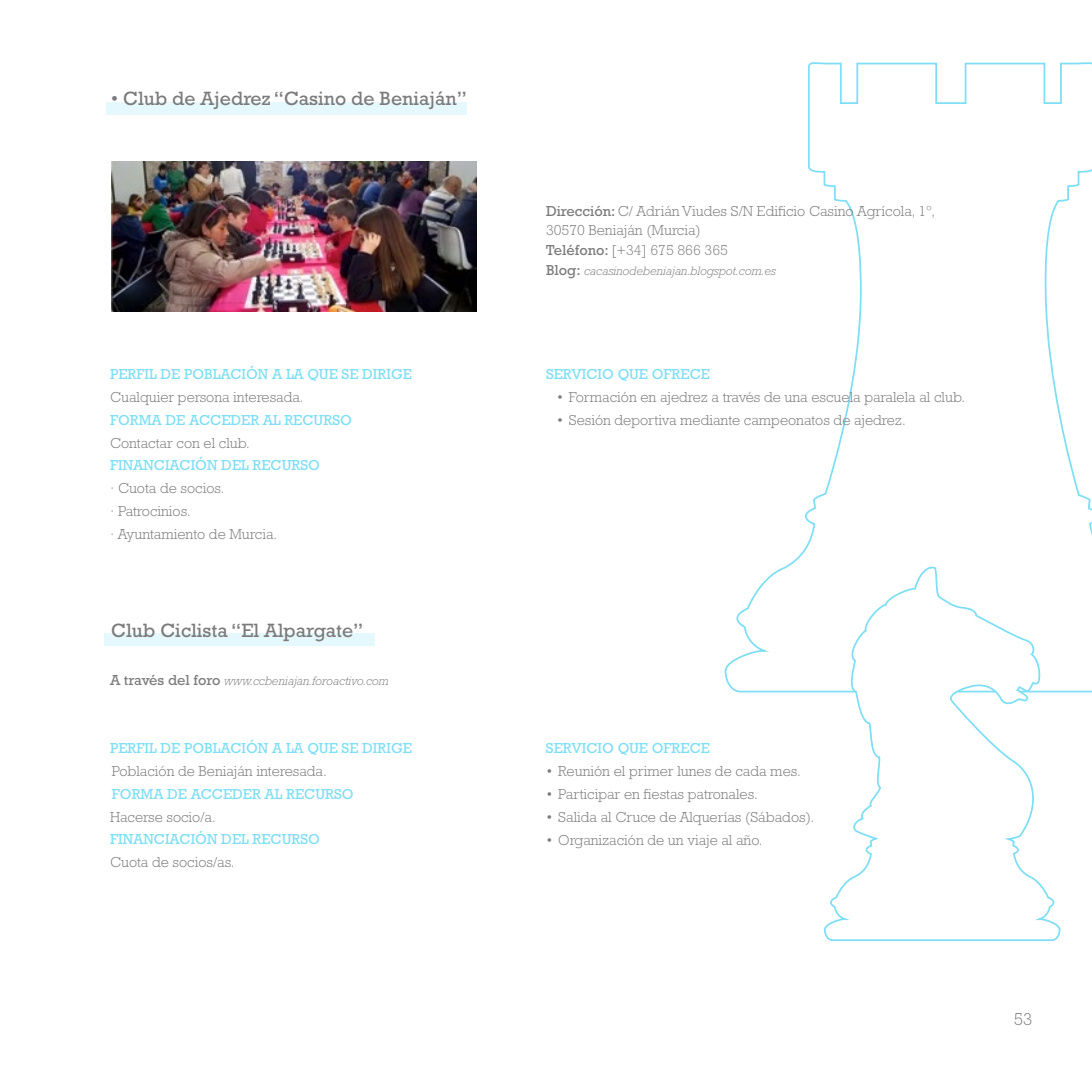
<style>
.page{position:relative;width:1092px;height:1092px;background:#fff}
.page>*{position:absolute;margin:0;border:0;box-sizing:border-box;transform-origin:0 0}
.t1{font:19.6px "Rockwell Std";color:#7c7b7b}
.t2{font:300 17.5px "Rockwell Std";color:#7c7b7b}
.t3{font:300 14.7px/19.6px "Rockwell Std";color:#7c7b7b}
.t4{font:14.7px "Rockwell Std";color:#7ddef5}
.t5{font:italic 300 12.25px "Rockwell Std";color:#7c7b7b}
.s1{font-weight:400;font-style:normal;font-size:14.7px}
.s2{font-weight:400}
</style>
<div class="page">
<svg style="left:724px;top:62px;width:367px;height:631px"></svg>
<svg style="left:823px;top:564px;width:238px;height:377px"></svg>
<img style="left:111px;top:161px;width:366px;height:151px">
<div style="left:105px;top:633px;width:270px;height:12px;background:#e5f8fd"></div>
<div style="left:106px;top:103px;width:360px;height:12px;background:#e5f8fd"></div>
<h1 class="t1" style="left:111px;top:87px;width:357px">• Club de Ajedrez “Casino de Beniaján”</h1>
<p class="t4" style="left:110px;top:365px;width:303px">PERFIL DE POBLACIÓN A LA QUE SE DIRIGE</p>
<p class="t3" style="left:110px;top:387px;width:195px">Cualquier persona interesada.</p>
<p class="t4" style="left:110px;top:411px;width:243px">FORMA DE ACCEDER AL RECURSO</p>
<p class="t3" style="left:110px;top:432px;width:141px">Contactar con el club.</p>
<p class="t4" style="left:110px;top:457px;width:211px">FINANCIACIÓN DEL RECURSO</p>
<p class="t3" style="left:110px;top:476px;width:168px;line-height:22.8px">· Cuota de socios.<br>· Patrocinios.<br>· Ayuntamiento de Murcia.</p>
<h1 class="t1" style="left:111px;top:619px;width:253px">Club Ciclista “El Alpargate”</h1>
<p class="t5" style="left:110px;top:674px;width:280px"><span class="s1">A través del foro</span> www.ccbeniajan.foroactivo.com</p>
<p class="t4" style="left:110px;top:739px;width:303px">PERFIL DE POBLACIÓN A LA QUE SE DIRIGE</p>
<p class="t3" style="left:112px;top:761px;width:216px">Población de Beniaján interesada.</p>
<p class="t4" style="left:112px;top:785px;width:243px">FORMA DE ACCEDER AL RECURSO</p>
<p class="t3" style="left:110px;top:806px;width:107px">Hacerse socio/a.</p>
<p class="t4" style="left:110px;top:830px;width:211px">FINANCIACIÓN DEL RECURSO</p>
<p class="t3" style="left:110px;top:852px;width:126px">Cuota de socios/as.</p>
<p class="t3" style="left:546px;top:201px;width:391px"><span class="s2">Dirección:</span> C/ Adrián Viudes S/N Edificio Casino Agrícola, 1º,<br>30570 Beniaján (Murcia)<br><span class="s2">Teléfono:</span> [+34] 675 866 365</p>
<p class="t5" style="left:546px;top:263px;width:231px"><span class="s1">Blog:</span> cacasinodebeniajan.blogspot.com.es</p>
<p class="t4" style="left:546px;top:365px;width:165px">SERVICIO QUE OFRECE</p>
<p class="t3" style="left:556px;top:387px;width:410px">• Formación en ajedrez a través de una escuela paralela al club.</p>
<p class="t3" style="left:556px;top:410px;width:350px">• Sesión deportiva mediante campeonatos de ajedrez.</p>
<p class="t4" style="left:546px;top:739px;width:165px">SERVICIO QUE OFRECE</p>
<p class="t3" style="left:546px;top:761px;width:256px">• Reunión el primer lunes de cada mes.</p>
<p class="t3" style="left:546px;top:784px;width:213px">• Participar en fiestas patronales.</p>
<p class="t3" style="left:546px;top:806px;width:270px">• Salida al Cruce de Alquerías (Sábados).</p>
<p class="t3" style="left:546px;top:829px;width:218px">• Organización de un viaje al año.</p>
<p class="t2" style="left:1013px;top:1009px;width:20px">53</p>
</div>
